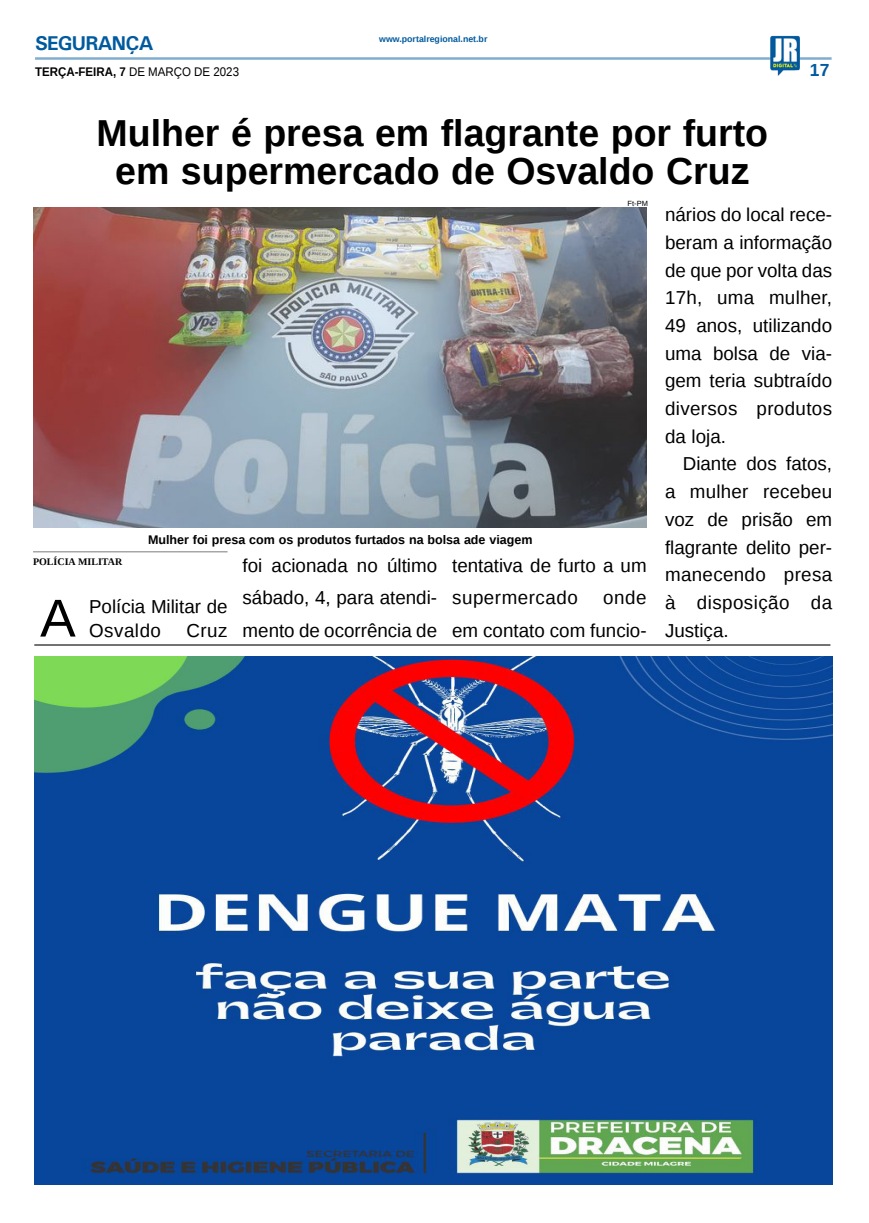
<style>
.page{position:relative;width:869px;height:1223px;background:#fff}
.page>*{position:absolute;margin:0;border:0;box-sizing:border-box;transform-origin:0 0}
.MATÉRIA{font:53.25px "Liberation Sans";color:#000}
.TÍTULO{font:700 37.5px/37.5px "Liberation Sans";color:#000;text-align:center}
.TITULO_PG{font:700 20px "Univers";letter-spacing:-.04em;color:#005a9e}
.MATÉRIA-2{font:18.75px/27.6px "Liberation Sans";color:#000;text-align:justify}
.TÍTULO-2{font:700 17.5px "Liberation Sans";color:#005a9e}
.LEGENDA{font:700 12.5px "Liberation Sans";color:#000}
.LEGENDA-2{font:700 12.5px "Liberation Sans";color:#000;scale:.92 1}
.CRÉDITO_NOME{font:700 10px "Liberation Serif";color:#000}
.DATA_PG{font:700 8.75px "Liberation Sans";color:#005a9e}
.CRÉDITO_FOTO{font:7.5px "Liberation Sans";color:#000}
.s1{font-weight:400}
</style>
<div class="page">
<hr style="left:35px;top:57px;width:796px;height:3px;background:#005a9e">
<img style="left:769px;top:36px;width:30px;height:40px">
<img style="left:34px;top:656px;width:797px;height:528px">
<hr style="left:34px;top:644px;width:796px;height:1px;background:#000">
<img style="left:34px;top:208px;width:612px;height:319px">
<hr style="left:33px;top:551px;width:194px;height:1px;background:#939598">
<p class="TITULO_PG" style="left:35px;top:31px;width:120px">SEGURANÇA</p>
<p class="LEGENDA-2" style="left:35px;top:63px;width:223px">TERÇA-FEIRA, 7 <span class="s1">DE MARÇO DE 2023</span></p>
<p class="DATA_PG" style="left:379px;top:33px;width:110px">www.portalregional.net.br</p>
<p class="TÍTULO" style="left:96px;top:114px;width:672px">Mulher é presa em flagrante por furto em supermercado de Osvaldo Cruz</p>
<p class="TÍTULO-2" style="left:809px;top:58px;width:21px">17</p>
<p class="CRÉDITO_FOTO" style="left:627px;top:199px;width:22px">Ft-PM</p>
<p class="LEGENDA" style="left:148px;top:531px;width:386px">Mulher foi presa com os produtos furtados na bolsa ade viagem</p>
<p class="CRÉDITO_NOME" style="left:33px;top:555px;width:91px">POLÍCIA MILITAR</p>
<p class="MATÉRIA" style="left:40px;top:588px;width:37px">A</p>
<p class="MATÉRIA-2" style="left:89px;top:595px;width:140px;line-height:23.8px">Polícia Militar de<br>Osvaldo</p>
<p class="MATÉRIA-2" style="left:186px;top:617px;width:43px">Cruz</p>
<p class="MATÉRIA-2" style="left:242px;top:550px;width:196px;line-height:32.1px">foi acionada no último sábado, 4, para atendi&shy;mento de ocorrência de</p>
<p class="MATÉRIA-2" style="left:452px;top:550px;width:196px;line-height:32.1px">tentativa de furto a um supermercado</p>
<p class="MATÉRIA-2" style="left:452px;top:582px;width:196px;line-height:32.1px;text-align:right">onde<br>em contato com funcio-</p>
<p class="MATÉRIA-2" style="left:664px;top:202px;width:168px">nários do local rece&shy;beram a informação de que por volta das 17h, uma mulher, 49 anos, utilizando uma bolsa de via&shy;gem teria subtraído diversos produtos da loja.</p>
<p class="MATÉRIA-2" style="left:664px;top:451px;width:169px;text-indent:18px">Diante dos fatos, a mulher recebeu voz de prisão em flagrante delito per&shy;manecendo presa à disposição da Justiça.</p>
</div>
